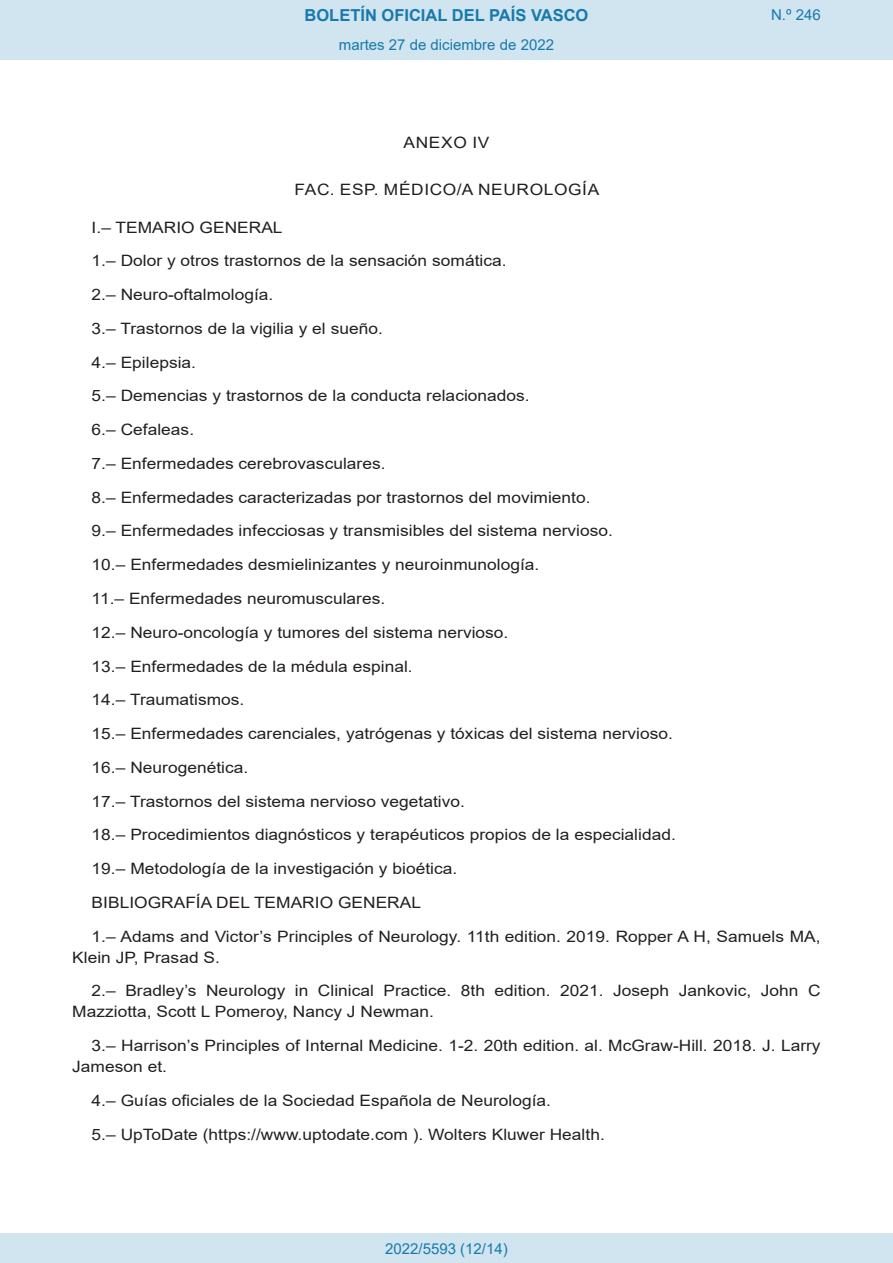
<style>
.page{position:relative;width:893px;height:1263px;background:#fff}
.page>*{position:absolute;margin:0;border:0;box-sizing:border-box;transform-origin:0 0}
.t1{font:700 16.5px "Arial";color:#1879ad}
.BOPVDetalle{font:15.6px/21px "Arial";color:#231f20;scale:1.11 1}
.BOPVClave{font:15.6px "Arial";letter-spacing:.035em;color:#231f20;scale:1.11 1}
.Paginacion_Centro{font:15px "Arial";color:#1879ad}
</style>
<div class="page">
<div style="left:0;top:0;width:893px;height:60px;background:#d0e5f0"></div>
<div style="left:0;top:1233px;width:893px;height:30px;background:#d0e5f0"></div>
<p class="t1" style="left:305px;top:3px;width:285px">BOLETÍN OFICIAL DEL PAÍS VASCO</p>
<p class="Paginacion_Centro" style="left:339px;top:35px;width:217px">martes 27 de diciembre de 2022</p>
<p class="BOPVClave" style="left:404px;top:132px;width:79px">ANEXO IV</p>
<p class="BOPVClave" style="left:295px;top:178px;width:276px">FAC. ESP. MÉDICO/A NEUROLOGÍA</p>
<p class="Paginacion_Centro" style="left:771px;top:5px;width:51px">N.º 246</p>
<p class="BOPVDetalle" style="left:92px;top:217px;width:174px">I.– TEMARIO GENERAL</p>
<p class="BOPVDetalle" style="left:92px;top:250px;width:375px">1.– Dolor y otros trastornos de la sensación somática.</p>
<p class="BOPVDetalle" style="left:92px;top:284px;width:165px">2.– Neuro-oftalmología.</p>
<p class="BOPVDetalle" style="left:92px;top:318px;width:264px">3.– Trastornos de la vigilia y el sueño.</p>
<p class="BOPVDetalle" style="left:92px;top:352px;width:96px">4.– Epilepsia.</p>
<p class="BOPVDetalle" style="left:92px;top:385px;width:396px">5.– Demencias y trastornos de la conducta relacionados.</p>
<p class="BOPVDetalle" style="left:92px;top:419px;width:94px">6.– Cefaleas.</p>
<p class="BOPVDetalle" style="left:92px;top:453px;width:266px">7.– Enfermedades cerebrovasculares.</p>
<p class="BOPVDetalle" style="left:92px;top:487px;width:451px">8.– Enfermedades caracterizadas por trastornos del movimiento.</p>
<p class="BOPVDetalle" style="left:92px;top:520px;width:471px">9.– Enfermedades infecciosas y transmisibles del sistema nervioso.</p>
<p class="BOPVDetalle" style="left:92px;top:554px;width:405px">10.– Enfermedades desmielinizantes y neuroinmunología.</p>
<p class="BOPVDetalle" style="left:92px;top:588px;width:266px">11.– Enfermedades neuromusculares.</p>
<p class="BOPVDetalle" style="left:92px;top:622px;width:377px">12.– Neuro-oncología y tumores del sistema nervioso.</p>
<p class="BOPVDetalle" style="left:92px;top:655px;width:291px">13.– Enfermedades de la médula espinal.</p>
<p class="BOPVDetalle" style="left:92px;top:689px;width:139px">14.– Traumatismos.</p>
<p class="BOPVDetalle" style="left:92px;top:723px;width:525px">15.– Enfermedades carenciales, yatrógenas y tóxicas del sistema nervioso.</p>
<p class="BOPVDetalle" style="left:92px;top:757px;width:143px">16.– Neurogenética.</p>
<p class="BOPVDetalle" style="left:92px;top:790px;width:338px">17.– Trastornos del sistema nervioso vegetativo.</p>
<p class="BOPVDetalle" style="left:92px;top:824px;width:528px">18.– Procedimientos diagnósticos y terapéuticos propios de la especialidad.</p>
<p class="BOPVDetalle" style="left:92px;top:858px;width:331px">19.– Metodología de la investigación y bioética.</p>
<p class="BOPVDetalle" style="left:92px;top:892px;width:298px">BIBLIOGRAFÍA DEL TEMARIO GENERAL</p>
<p class="BOPVDetalle" style="left:72px;top:925px;width:676px;text-indent:19px">1.– Adams and Victor’s Principles of Neurology. 11th edition. 2019. Ropper A H, Samuels MA,<br>Klein JP, Prasad S.</p>
<p class="BOPVDetalle" style="left:72px;top:980px;width:676px;text-indent:19px">2.– Bradley’s Neurology in Clinical Practice. 8th edition. 2021. Joseph Jankovic, John C<br>Mazziotta, Scott L Pomeroy, Nancy J Newman.</p>
<p class="BOPVDetalle" style="left:72px;top:1035px;width:676px;text-indent:19px">3.– Harrison’s Principles of Internal Medicine. 1-2. 20th edition. al. McGraw-Hill. 2018. J. Larry<br>Jameson et.</p>
<p class="BOPVDetalle" style="left:92px;top:1090px;width:415px">4.– Guías oficiales de la Sociedad Española de Neurología.</p>
<p class="BOPVDetalle" style="left:92px;top:1123px;width:464px">5.– UpToDate (https://www.uptodate.com ). Wolters Kluwer Health.</p>
<p class="Paginacion_Centro" style="left:385px;top:1238px;width:124px">2022/5593 (12/14)</p>
</div>
